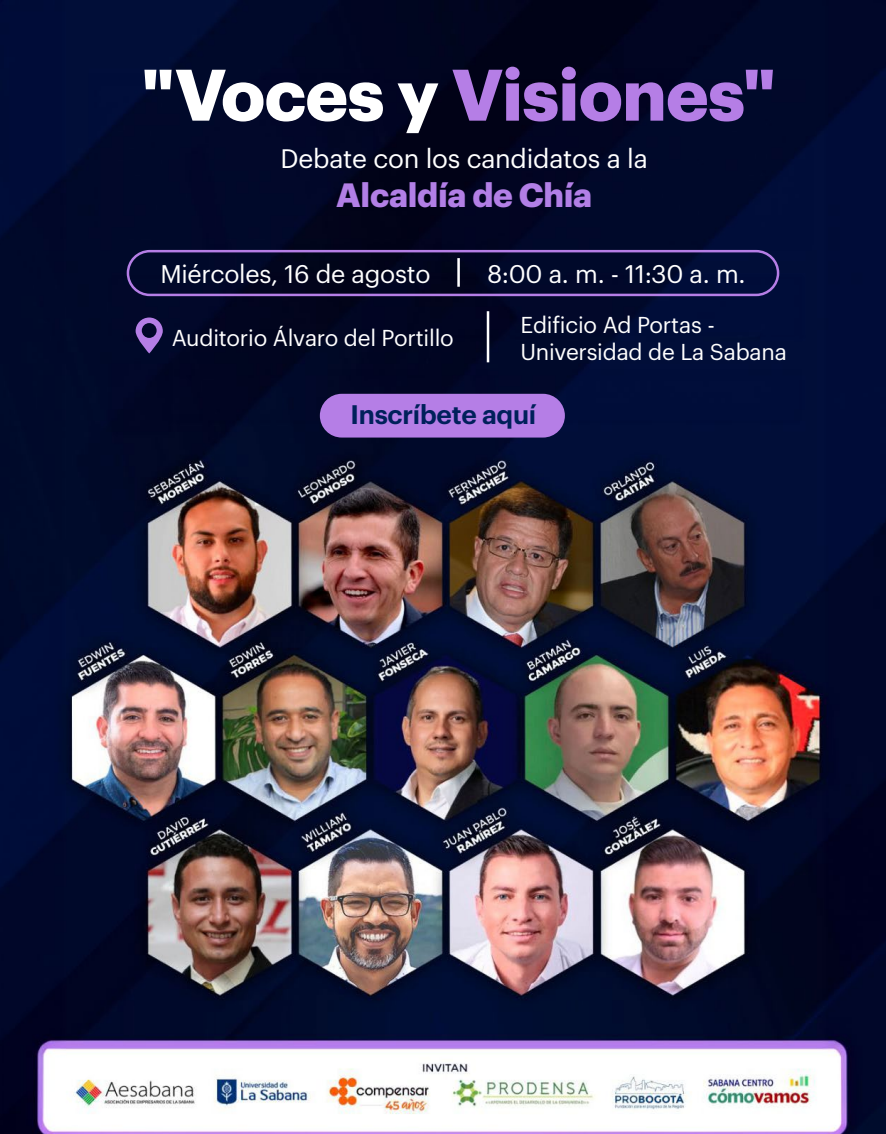
<style>
.page{position:relative;width:886px;height:1134px;background:#fff}
.page>*{position:absolute;margin:0;border:0;box-sizing:border-box;transform-origin:0 0}
.t1{font:700 71.25px "Graphik";letter-spacing:-.01em;color:#b57ee6}
.t2{font:700 33px "Graphik";letter-spacing:-.01em;color:#b27fe6}
.t3{font:600 26.25px "Graphik";letter-spacing:-.01em;color:#00205b}
.t4{font:26.12px "Graphik";letter-spacing:-.01em;color:#fff}
.t5{font:25px "Graphik";letter-spacing:-.01em;color:#fff}
.t6{font:22.5px/27px "Graphik";letter-spacing:-.01em;color:#fff}
.s1{color:#fff}
</style>
<div class="page">
<img style="left:0;top:0;width:886px;height:1134px">
<hr style="left:457px;top:258px;width:3px;height:29px;background:#fff">
<hr style="left:487px;top:311px;width:2px;height:51px;background:#fff">
<div style="left:127px;top:250px;width:652px;height:46px;border:2px solid #b57ee6;border-radius:22px"></div>
<div style="left:320px;top:394px;width:245px;height:44px;background:#b57ee6;border-radius:22px"></div>
<svg style="left:136px;top:317px;width:27px;height:36px"></svg>
<h1 class="t1" style="left:141px;top:40px;width:636px"><span class="s1">"Voces y</span> Visiones"</h1>
<p class="t4" style="left:281px;top:139px;width:369px">Debate con los candidatos a la</p>
<h2 class="t2" style="left:336px;top:170px;width:257px">Alcaldía de Chía</h2>
<p class="t5" style="left:160px;top:255px;width:272px">Miércoles, 16 de agosto</p>
<p class="t6" style="left:172px;top:322px;width:284px">Auditorio Álvaro del Portillo</p>
<p class="t6" style="left:520px;top:309px;width:268px">Edificio Ad Portas -<br>Universidad de La Sabana</p>
<p class="t5" style="left:487px;top:255px;width:260px">8:00 a. m. - 11:30 a. m.</p>
<p class="t3" style="left:350px;top:394px;width:187px">Inscríbete aquí</p>
</div>
